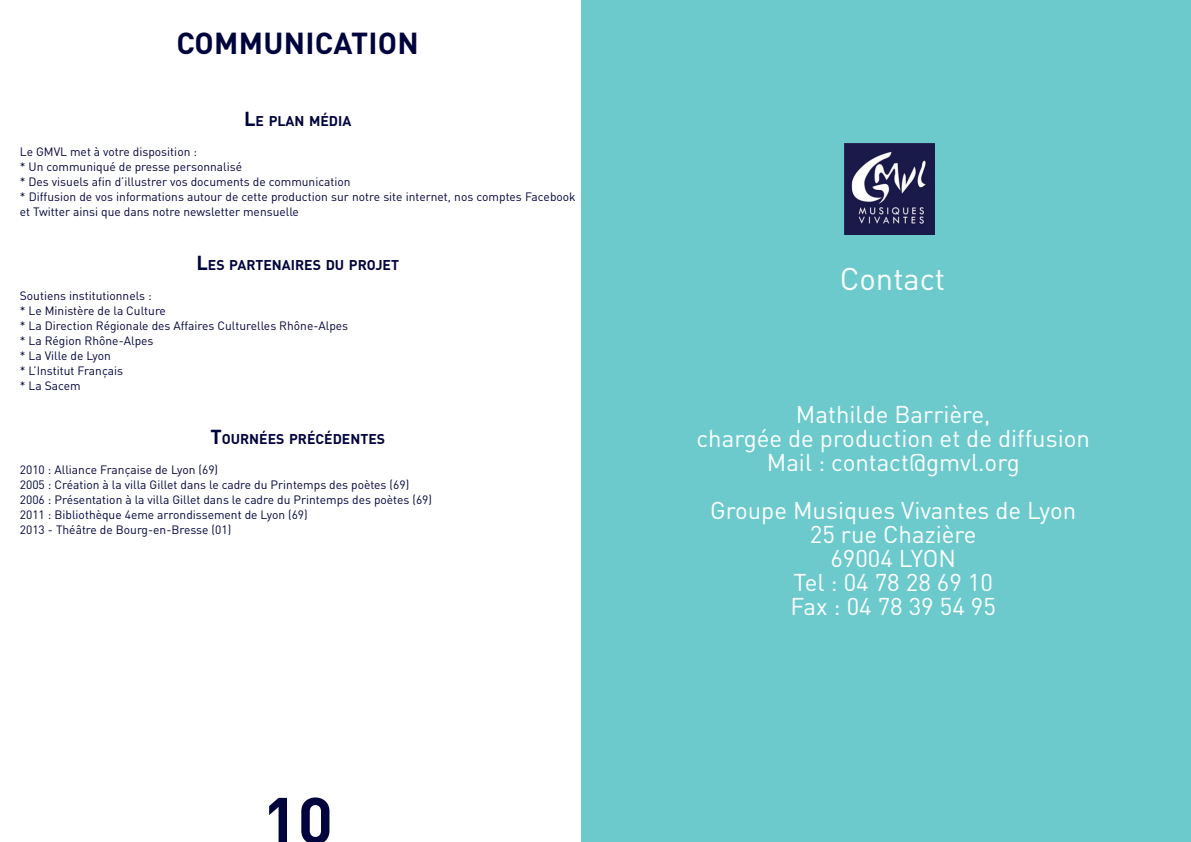
<style>
.page{position:relative;width:1191px;height:842px;background:#fff}
.page>*{position:absolute;margin:0;border:0;box-sizing:border-box;transform-origin:0 0}
.t1{font:700 65px "DIN Pro";color:#00043d}
.t2{font:31px "DIN";color:#fff}
.t3{font:700 30px "DIN Pro";letter-spacing:.01em;color:#00043d}
.t4{font:24px/24px "DIN";color:#fff;text-align:center}
.t5{font:700 14px "DIN Pro";color:#00043d}
.t6{font:12px/15px "DIN";color:#00043d}
.s1{font-size:20px}
</style>
<div class="page">
<div style="left:581px;top:0;width:610px;height:842px;background:#6ccacd"></div>
<img style="left:844px;top:144px;width:91px;height:90px">
<h3 class="t3" style="left:176px;top:23px;width:244px">COMMUNICATION</h3>
<p class="t5" style="left:244px;top:112px;width:109px"><span class="s1">L</span>E PLAN MÉDIA</p>
<p class="t6" style="left:20px;top:144px;width:557px">Le GMVL met à votre disposition :<br>* Un communiqué de presse personnalisé<br>* Des visuels afin d’illustrer vos documents de communication<br>* Diffusion de vos informations autour de cette production sur notre site internet, nos comptes Facebook et Twitter ainsi que dans notre newsletter mensuelle</p>
<p class="t5" style="left:196px;top:256px;width:204px"><span class="s1">L</span>ES PARTENAIRES DU PROJET</p>
<p class="t6" style="left:20px;top:288px;width:330px">Soutiens institutionnels :<br>* Le Ministère de la Culture<br>* La Direction Régionale des Affaires Culturelles Rhône-Alpes * La Région Rhône-Alpes<br>* La Ville de Lyon<br>* L’Institut Français<br>* La Sacem</p>
<p class="t5" style="left:210px;top:430px;width:176px"><span class="s1">T</span>OURNÉES PRÉCÉDENTES</p>
<p class="t6" style="left:20px;top:462px;width:414px">2010 : Alliance Française de Lyon (69)<br>2005 : Création à la villa Gillet dans le cadre du Printemps des poètes (69)<br>2006 : Présentation à la villa Gillet dans le cadre du Printemps des poètes (69)<br>2011 : Bibliothèque 4eme arrondissement de Lyon (69)<br>2013 - Théâtre de Bourg-en-Bresse (01)</p>
<h1 class="t1" style="left:262px;top:776px;width:72px">10</h1>
<h2 class="t2" style="left:839px;top:259px;width:107px">Contact</h2>
<h3 class="t4" style="left:696px;top:402px;width:395px">Mathilde Barrière,<br>chargée de production et de diffusion<br>Mail : contact@gmvl.org</h3>
<h3 class="t4" style="left:710px;top:498px;width:368px">Groupe Musiques Vivantes de Lyon<br>25 rue Chazière<br>69004 LYON<br>Tel : 04 78 28 69 10<br>Fax : 04 78 39 54 95</h3>
</div>
